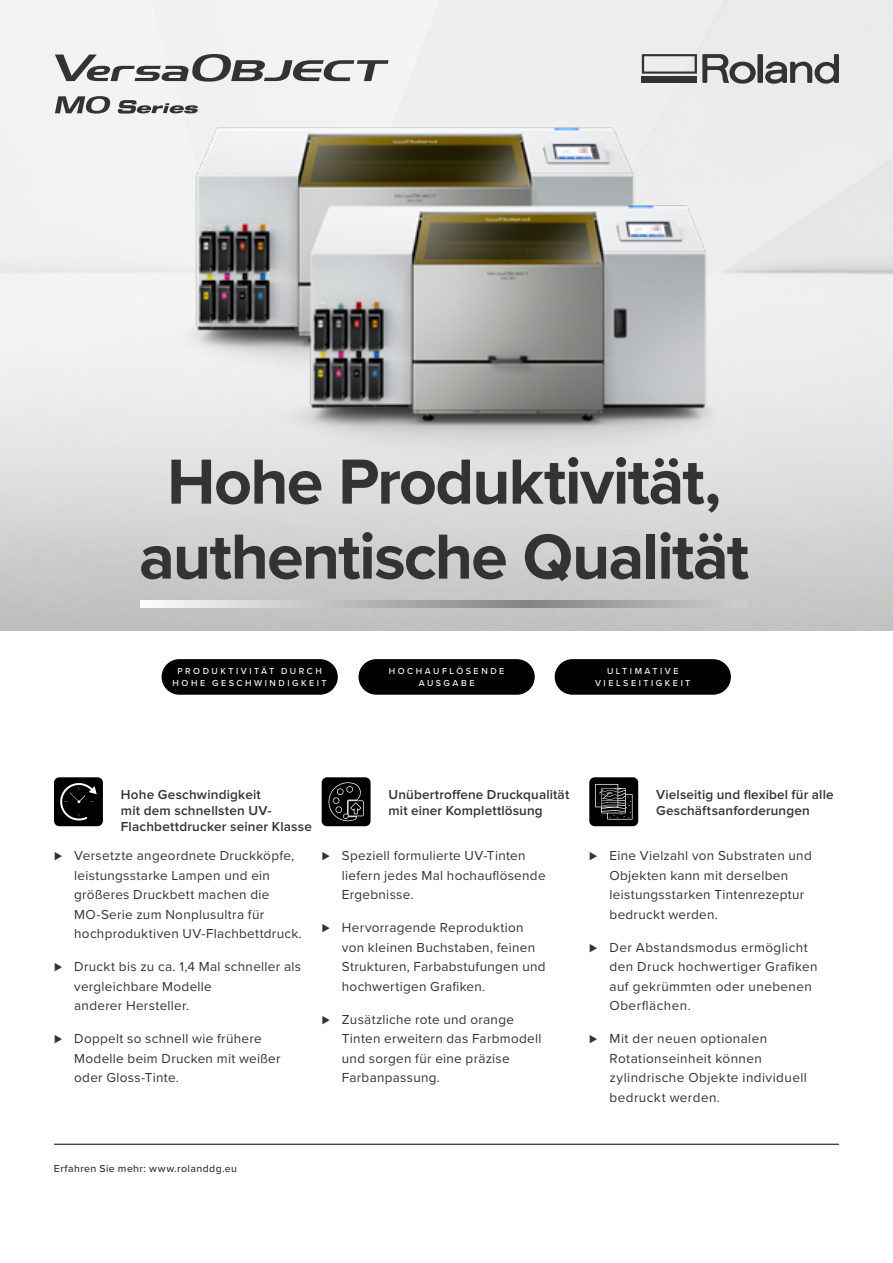
<style>
.page{position:relative;width:893px;height:1263px;background:#fff}
.page>*{position:absolute;margin:0;border:0;box-sizing:border-box;transform-origin:0 0}
.t1{font:700 66px/75px "Proxima Nova";letter-spacing:-.025em;color:#333;text-align:center}
.t2{font:13.5px/19.5px "Proxima Nova";letter-spacing:.025em;color:#333}
.t3{font:600 13.5px/16.2px "Proxima Nova";letter-spacing:.01em;color:#333}
.t4{font:500 10.5px "Proxima Nova";letter-spacing:.04em;color:#333}
.t5{font:500 9px/12px "Proxima Nova";letter-spacing:.28em;color:#fff;text-align:center}
</style>
<div class="page">
<img style="left:123px;top:47px;width:643px;height:482px">
<svg style="left:55px;top:54px;width:334px;height:28px"></svg>
<div style="left:757px;top:54px;width:6px;height:29px;background:#333"></div>
<svg style="left:765px;top:54px;width:74px;height:33px;background:#a7a7a7"></svg>
<svg style="left:642px;top:54px;width:114px;height:30px;background:#a1a1a1"></svg>
<svg style="left:117px;top:100px;width:81px;height:14px"></svg>
<svg style="left:55px;top:96px;width:55px;height:18px"></svg>
<div style="left:162px;top:659px;width:176px;height:36px;background:#000101;border-radius:18px"></div>
<div style="left:358px;top:659px;width:177px;height:36px;background:#000101;border-radius:18px"></div>
<div style="left:555px;top:659px;width:176px;height:36px;background:#000101;border-radius:18px"></div>
<div style="left:54px;top:777px;width:49px;height:49px;background:#000;border-radius:5px"></div>
<div style="left:322px;top:777px;width:49px;height:49px;background:#000;border-radius:5px"></div>
<div style="left:589px;top:777px;width:49px;height:49px;background:#000;border-radius:5px"></div>
<hr style="left:54px;top:1144px;width:785px;height:1px;background:#000101">
<svg style="left:147px;top:600px;width:601px;height:7px;background:#b4b6b8"></svg>
<svg style="left:60px;top:783px;width:37px;height:38px"></svg>
<svg style="left:328px;top:782px;width:36px;height:40px"></svg>
<svg style="left:595px;top:784px;width:37px;height:35px"></svg>
<h1 class="t1" style="left:139px;top:443px;width:611px">Hohe Produktivität, authentische Qualität</h1>
<p class="t5" style="left:173px;top:665px;width:156px">PRODUKTIVITÄT DURCH<br>HOHE GESCHWINDIGKEIT</p>
<p class="t5" style="left:389px;top:665px;width:117px">HOCHAUFLÖSENDE<br>AUSGABE</p>
<p class="t5" style="left:595px;top:665px;width:97px">ULTIMATIVE<br>VIELSEITIGKEIT</p>
<p class="t3" style="left:121px;top:787px;width:193px">Hohe Geschwindigkeit<br>mit dem schnellsten UV-<br>Flachbettdrucker seiner Klasse</p>
<p class="t2" style="left:74px;top:845px;width:229px;text-indent:-20px">⊲ Versetzte angeordnete Druckköpfe, leistungsstarke Lampen und ein größeres Druckbett machen die MO-Serie zum Nonplusultra für hochproduktiven UV-Flachbettdruck.</p>
<p class="t2" style="left:74px;top:956px;width:228px;text-indent:-20px">⊲ Druckt bis zu ca. 1,4 Mal schneller als vergleichbare Modelle<br>anderer Hersteller.</p>
<p class="t2" style="left:74px;top:1028px;width:208px;text-indent:-20px">⊲ Doppelt so schnell wie frühere<br>Modelle beim Drucken mit weißer oder Gloss-Tinte.</p>
<p class="t3" style="left:389px;top:787px;width:182px">Unübertroffene Druckqualität mit einer Komplettlösung</p>
<p class="t2" style="left:342px;top:845px;width:205px;text-indent:-20px">⊲ Speziell formulierte UV-Tinten liefern jedes Mal hochauflösende<br>Ergebnisse.</p>
<p class="t2" style="left:342px;top:917px;width:205px;text-indent:-20px">⊲ Hervorragende Reproduktion von kleinen Buchstaben, feinen<br>Strukturen, Farbabstufungen und hochwertigen Grafiken.</p>
<p class="t2" style="left:342px;top:1009px;width:201px;text-indent:-20px">⊲ Zusätzliche rote und orange<br>Tinten erweitern das Farbmodell und sorgen für eine präzise<br>Farbanpassung.</p>
<p class="t3" style="left:656px;top:787px;width:179px">Vielseitig und flexibel für alle<br>Geschäftsanforderungen</p>
<p class="t2" style="left:610px;top:845px;width:204px;text-indent:-20px">⊲ Eine Vielzahl von Substraten und<br>Objekten kann mit derselben leistungsstarken Tintenrezeptur bedruckt werden.</p>
<p class="t2" style="left:610px;top:937px;width:210px;text-indent:-20px">⊲ Der Abstandsmodus ermöglicht den Druck hochwertiger Grafiken auf gekrümmten oder unebenen<br>Oberflächen.</p>
<p class="t2" style="left:610px;top:1028px;width:199px;text-indent:-20px">⊲ Mit der neuen optionalen<br>Rotationseinheit können zylindrische Objekte individuell bedruckt werden.</p>
<p class="t4" style="left:54px;top:1161px;width:185px">Erfahren Sie mehr: www.rolanddg.eu</p>
</div>
